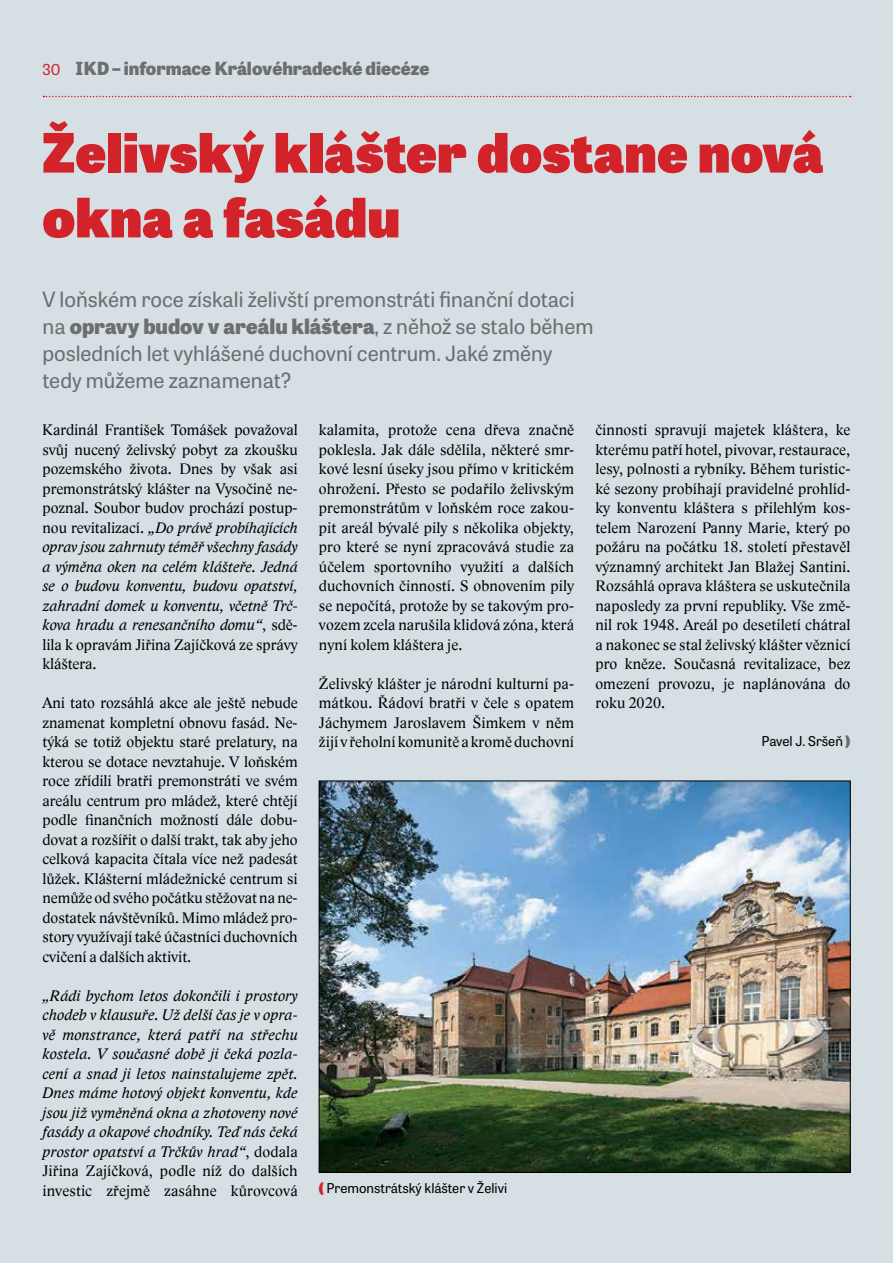
<style>
.page{position:relative;width:893px;height:1263px;background:#d6dfe3}
.page>*{position:absolute;margin:0;border:0;box-sizing:border-box;transform-origin:0 0}
.t1{font:800 54px/64.8px "Tablet Gothic";letter-spacing:.01em;color:#d2232a}
.t2{font:21px/27px "Tablet Gothic";color:#6d6e71}
.t3{font:800 18px "Tablet Gothic";color:#6d6e71}
.t4{font:15.75px/19.5px "Lido STFCE";letter-spacing:.01em;color:#000;text-align:justify}
.t5{font:italic 15.75px/19.5px "Lido STFCE";letter-spacing:.01em;color:#000;text-align:justify}
.t6{font:13.5px "Tablet Gothic";color:#000}
.s1{font-weight:400;font-size:15px;color:#d2232a}
.s2{font-weight:800}
.s3{font-style:italic}
.s4{font-style:normal}
.s5{font-weight:800;color:#6d6e71}
.s6{font-weight:800;color:#d2232a}
</style>
<div class="page">
<svg style="left:43px;top:96px;width:808px;height:1px"></svg>
<img style="left:321px;top:783px;width:527px;height:387px">
<p class="t3" style="left:43px;top:55px;width:388px"><span class="s1">30</span> IKD – informace Královéhradecké diecéze</p>
<h1 class="t1" style="left:43px;top:118px;width:782px">Želivský klášter dostane nová okna a fasádu</h1>
<h2 class="t2" style="left:43px;top:285px;width:552px">V loňském roce získali želivští premonstráti finanční dotaci na <span class="s2">opravy budov v areálu kláštera</span>, z něhož se stalo během posledních let vyhlášené duchovní centrum. Jaké změny tedy můžeme zaznamenat?</h2>
<p class="t4" style="left:43px;top:420px;width:257px">Kardinál František Tomášek považoval svůj nucený želivský pobyt za zkoušku pozemského života. Dnes by však asi premonstrátský klášter na Vysočině ne&shy;poznal. Soubor budov prochází postup&shy;nou revitalizací. <span class="s3">„Do právě probíhajících oprav jsou zahrnuty téměř všechny fasády a výměna oken na celém klášteře. Jedná se o budovu konventu, budovu opatství, zahradní domek u konventu, včetně Trč&shy;kova hradu a renesančního domu“</span>, sdě&shy;lila k opravám Jiřina Zajíčková ze správy kláštera.</p>
<p class="t4" style="left:43px;top:693px;width:257px">Ani tato rozsáhlá akce ale ještě nebude znamenat kompletní obnovu fasád. Ne&shy;týká se totiž objektu staré prelatury, na kterou se dotace nevztahuje. V loňském roce zřídili bratři premonstráti ve svém areálu centrum pro mládež, které chtějí podle finančních možností dále dobu&shy;dovat a rozšířit o další trakt, tak aby jeho celková kapacita čítala více než padesát lůžek. Klášterní mládežnické centrum si nemůže od svého počátku stěžovat na ne&shy;dostatek návštěvníků. Mimo mládež pro&shy;story využívají také účastníci duchovních cvičení a dalších aktivit.</p>
<p class="t5" style="left:43px;top:985px;width:257px">„Rádi bychom letos dokončili i prostory chodeb v klausuře. Už delší čas je v opra&shy;vě monstrance, která patří na střechu kostela. V současné době ji čeká pozla&shy;cení a snad ji letos nainstalujeme zpět.<br>Dnes máme hotový objekt konventu, kde jsou již vyměněná okna a zhotoveny nové fasády a okapové chodníky. Teď nás čeká prostor opatství a Trčkův hrad“<span class="s4">, dodala Jiřina Zajíčková, podle níž do dalších investic zřejmě zasáhne kůrovcová</span></p>
<p class="t4" style="left:595px;top:420px;width:257px">činnosti spravují majetek kláštera, ke kterému patří hotel, pivovar, restaurace, lesy, polnosti a rybníky. Během turistic&shy;ké sezony probíhají pravidelné prohlíd&shy;ky konventu kláštera s přilehlým kos&shy;telem Narození Panny Marie, který po požáru na počátku 18. století přestavěl významný architekt Jan Blažej Santini.<br>Rozsáhlá oprava kláštera se uskutečnila naposledy za první republiky. Vše změ&shy;nil rok 1948. Areál po desetiletí chátral a nakonec se stal želivský klášter věznicí pro kněze. Současná revitalizace, bez omezení provozu, je naplánována do roku 2020.</p>
<p class="t6" style="left:762px;top:732px;width:90px">Pavel J. Sršeň <span class="s5">)</span></p>
<p class="t4" style="left:319px;top:420px;width:257px">kalamita, protože cena dřeva značně poklesla. Jak dále sdělila, některé smr&shy;kové lesní úseky jsou přímo v kritickém ohrožení. Přesto se podařilo želivským premonstrátům v loňském roce zakou&shy;pit areál bývalé pily s několika objekty, pro které se nyní zpracovává studie za účelem sportovního využití a dalších duchovních činností. S obnovením pily se nepočítá, protože by se takovým pro&shy;vozem zcela narušila klidová zóna, která nyní kolem kláštera je.</p>
<p class="t4" style="left:319px;top:674px;width:257px">Želivský klášter je národní kulturní pa&shy;mátkou. Řádoví bratři v čele s opatem Jáchymem Jaroslavem Šimkem v něm žijí v řeholní komunitě a kromě duchovní</p>
<p class="t6" style="left:319px;top:1179px;width:190px"><span class="s6">(</span> Premonstrátský klášter v Želivi</p>
</div>
